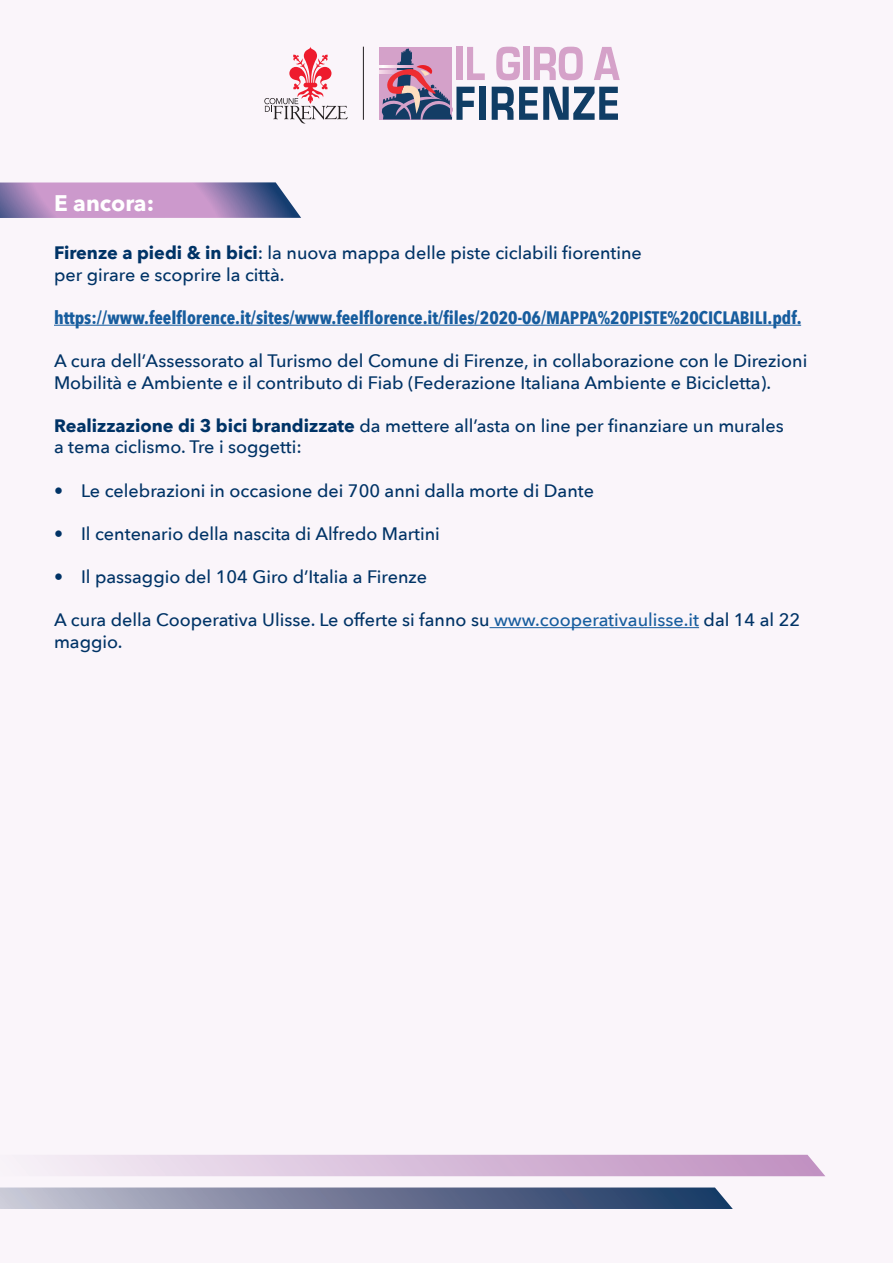
<style>
.page{position:relative;width:893px;height:1263px;background:#faf5fa}
.page>*{position:absolute;margin:0;border:0;box-sizing:border-box;transform-origin:0 0}
.t1{font:700 22.5px "Avenir Next";color:#fff}
.t2{font:500 18px/21.6px "Avenir Next";color:#036}
.t3{font:700 18px "Avenir Next Condensed";color:#175d9e}
.s1{font-weight:700}
.s2{color:#175d9e}
</style>
<div class="page">
<svg style="left:496px;top:47px;width:24px;height:33px"></svg>
<div style="left:523px;top:47px;width:6px;height:33px;background:#d5a2c9"></div>
<svg style="left:534px;top:47px;width:49px;height:33px"></svg>
<svg style="left:594px;top:47px;width:26px;height:33px"></svg>
<svg style="left:379px;top:47px;width:106px;height:73px"></svg>
<div style="left:479px;top:87px;width:6px;height:33px;background:#103d65"></div>
<svg style="left:492px;top:87px;width:126px;height:33px"></svg>
<svg style="left:264px;top:47px;width:84px;height:76px"></svg>
<hr style="left:363px;top:47px;width:1px;height:73px;background:#231f20">
<svg style="left:55px;top:1155px;width:770px;height:21px;background:#d8bcda"></svg>
<svg style="left:0;top:1187px;width:733px;height:22px;background:#737e9b"></svg>
<hr style="left:54px;top:325px;width:747px;height:1px;background:#175d9e">
<hr style="left:490px;top:627px;width:209px;height:1px;background:#175d9e">
<p class="t1" style="left:54px;top:184px;width:102px">E ancora:</p>
<p class="t2" style="left:54px;top:241px;width:589px"><span class="s1">Firenze a piedi &amp; in bici</span>: la nuova mappa delle piste ciclabili fiorentine</p>
<p class="t2" style="left:54px;top:263px;width:232px">per girare e scoprire la città.</p>
<p class="t3" style="left:54px;top:306px;width:749px">https://www.feelflorence.it/sites/www.feelflorence.it/files/2020-06/MAPPA%20PISTE%20CICLABILI.pdf.</p>
<p class="t2" style="left:54px;top:349px;width:755px">A cura dell’Assessorato al Turismo del Comune di Firenze, in collaborazione con le Direzioni<br>Mobilità e Ambiente e il contributo di Fiab (Federazione Italiana Ambiente e Bicicletta).</p>
<p class="t2" style="left:54px;top:414px;width:731px"><span class="s1">Realizzazione di 3 bici brandizzate</span> da mettere all’asta on line per finanziare un murales</p>
<p class="t2" style="left:54px;top:436px;width:249px">a tema ciclismo. Tre i soggetti:</p>
<p class="t2" style="left:54px;top:479px;width:541px">• Le celebrazioni in occasione dei 700 anni dalla morte di Dante</p>
<p class="t2" style="left:54px;top:522px;width:387px">• Il centenario della nascita di Alfredo Martini</p>
<p class="t2" style="left:54px;top:565px;width:375px">• Il passaggio del 104 Giro d’Italia a Firenze</p>
<p class="t2" style="left:54px;top:609px;width:748px">A cura della Cooperativa Ulisse. Le offerte si fanno su <span class="s2">www.cooperativaulisse.it</span> dal 14 al 22 maggio.</p>
</div>
